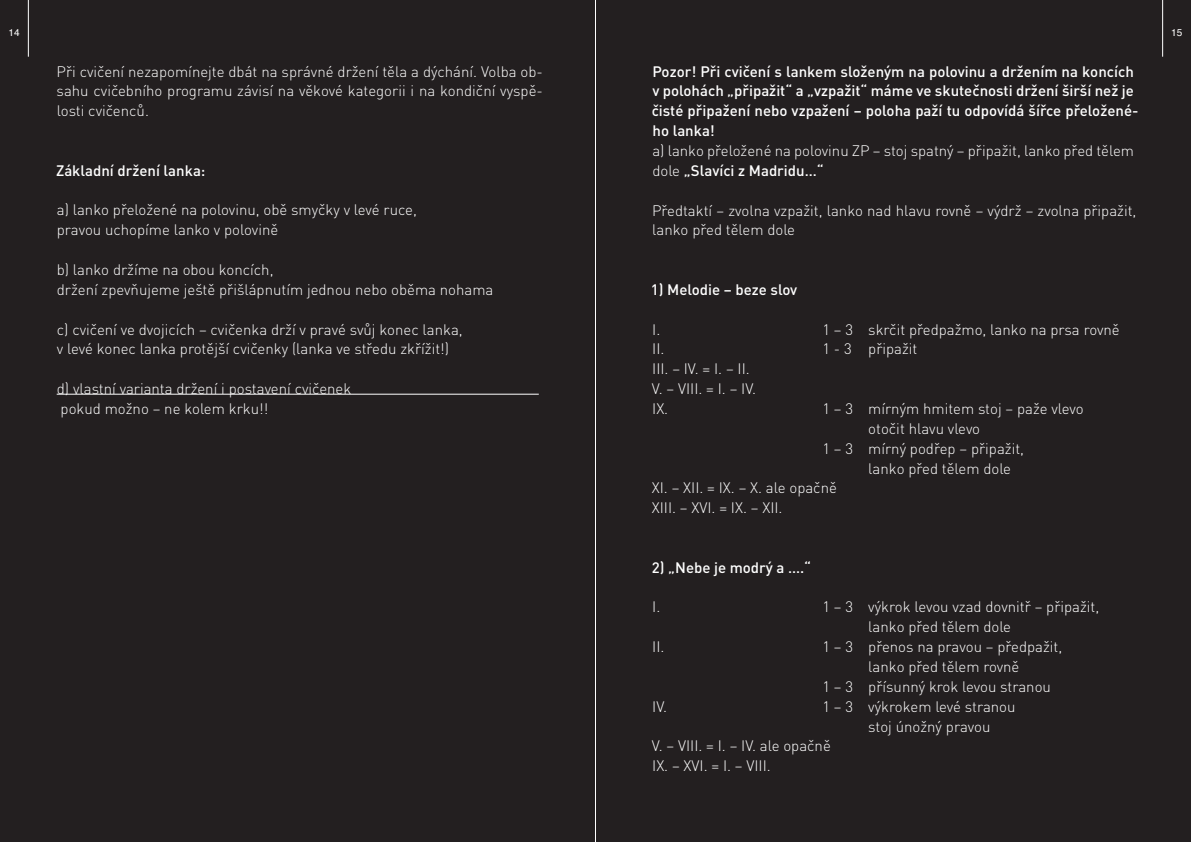
<style>
.page{position:relative;width:1191px;height:842px;background:#231f20}
.page>*{position:absolute;margin:0;border:0;box-sizing:border-box;transform-origin:0 0}
.t1{font:300 15px/19.8px "DIN Pro";color:#fff}
.t2{font:500 15px/19.8px "DIN Pro";color:#fff}
.t3{font:10px "Helvetica";color:#fff}
.s1{font-weight:500}
</style>
<div class="page">
<hr style="left:1162px;top:0;width:1px;height:57px;background:#fff">
<hr style="left:28px;top:0;width:1px;height:57px;background:#fff">
<hr style="left:57px;top:394px;width:482px;height:1px;background:#fff">
<hr style="left:595px;top:0;width:1px;height:842px;background:#fff">
<p class="t3" style="left:9px;top:25px;width:13px">14</p>
<p class="t3" style="left:1171px;top:25px;width:13px">15</p>
<p class="t1" style="left:57px;top:61px;width:488px;text-align:justify">Při cvičení nezapomínejte dbát na správné držení těla a dýchání. Volba ob&shy;sahu cvičebního programu závisí na věkové kategorii i na kondiční vyspě&shy;losti cvičenců.</p>
<p class="t2" style="left:56px;top:160px;width:151px">Základní držení lanka:</p>
<p class="t1" style="left:57px;top:200px;width:362px">a) lanko přeložené na polovinu, obě smyčky v levé ruce, pravou uchopíme lanko v polovině</p>
<p class="t1" style="left:57px;top:259px;width:438px">b) lanko držíme na obou koncích,<br>držení zpevňujeme ještě přišlápnutím jednou nebo oběma nohama</p>
<p class="t1" style="left:57px;top:319px;width:407px">c) cvičení ve dvojicích – cvičenka drží v pravé svůj konec lanka, v levé konec lanka protější cvičenky (lanka ve středu zkřížit!)</p>
<p class="t1" style="left:57px;top:378px;width:296px">d) vlastní varianta držení i postavení cvičenek pokud možno – ne kolem krku!!</p>
<p class="t2" style="left:651px;top:61px;width:488px">Pozor! Při cvičení s lankem složeným na polovinu a držením na koncích v polohách „připažit“ a „vzpažit“ máme ve skutečnosti držení širší než je čisté připažení nebo vzpažení – poloha paží tu odpovídá šířce přeložené&shy;ho lanka!</p>
<p class="t1" style="left:652px;top:140px;width:483px">a) lanko přeložené na polovinu ZP – stoj spatný – připažit, lanko před tělem dole <span class="s1">„Slavíci z Madridu…“</span></p>
<p class="t1" style="left:652px;top:200px;width:486px">Předtaktí – zvolna vzpažit, lanko nad hlavu rovně – výdrž – zvolna připažit, lanko před tělem dole</p>
<p class="t2" style="left:651px;top:279px;width:148px">1) M elodie – beze slov</p>
<p class="t1" style="left:652px;top:319px;width:10px">I.</p>
<p class="t1" style="left:822px;top:319px;width:299px">1 – 3 skrčit předpažmo, lanko na prsa rovně</p>
<p class="t1" style="left:652px;top:338px;width:14px">II .</p>
<p class="t1" style="left:822px;top:338px;width:97px">1 - 3 připažit</p>
<p class="t1" style="left:652px;top:358px;width:106px">III. – IV. = I. – II.<br>V. – VIII . = I. – IV.<br>IX .</p>
<p class="t1" style="left:822px;top:398px;width:263px">1 – 3 mírným hmitem stoj – paže vlevo</p>
<p class="t1" style="left:868px;top:418px;width:113px">otočit hlavu vlevo</p>
<p class="t1" style="left:822px;top:438px;width:203px">1 – 3 mírný podřep – připažit,</p>
<p class="t1" style="left:868px;top:458px;width:144px">lanko před tělem dole</p>
<p class="t1" style="left:652px;top:477px;width:187px">XI . – XII . = IX. – X. ale opačně</p>
<p class="t1" style="left:652px;top:497px;width:132px">XIII. – XVI. = IX. – XII.</p>
<p class="t2" style="left:652px;top:557px;width:161px">2) „Nebe je modrý a ….“</p>
<p class="t1" style="left:652px;top:596px;width:10px">I.</p>
<p class="t1" style="left:868px;top:596px;width:232px;text-indent:-46px">1 – 3 výkrok levou vzad dovnitř – připažit, lanko před tělem dole</p>
<p class="t1" style="left:652px;top:636px;width:14px">II .</p>
<p class="t1" style="left:822px;top:636px;width:241px">1 – 3 přenos na pravou – předpažit,</p>
<p class="t1" style="left:868px;top:656px;width:153px">lanko před tělem rovně</p>
<p class="t1" style="left:822px;top:676px;width:230px">1 – 3 přísunný krok levou stranou</p>
<p class="t1" style="left:652px;top:696px;width:16px">IV.</p>
<p class="t1" style="left:822px;top:696px;width:195px">1 – 3 výkrokem levé stranou</p>
<p class="t1" style="left:868px;top:716px;width:124px">stoj únožný pravou</p>
<p class="t1" style="left:652px;top:735px;width:180px">V. – VIII . = I . – IV. ale opačně</p>
<p class="t1" style="left:652px;top:755px;width:120px">IX. – XVI. = I. – VIII.</p>
</div>
